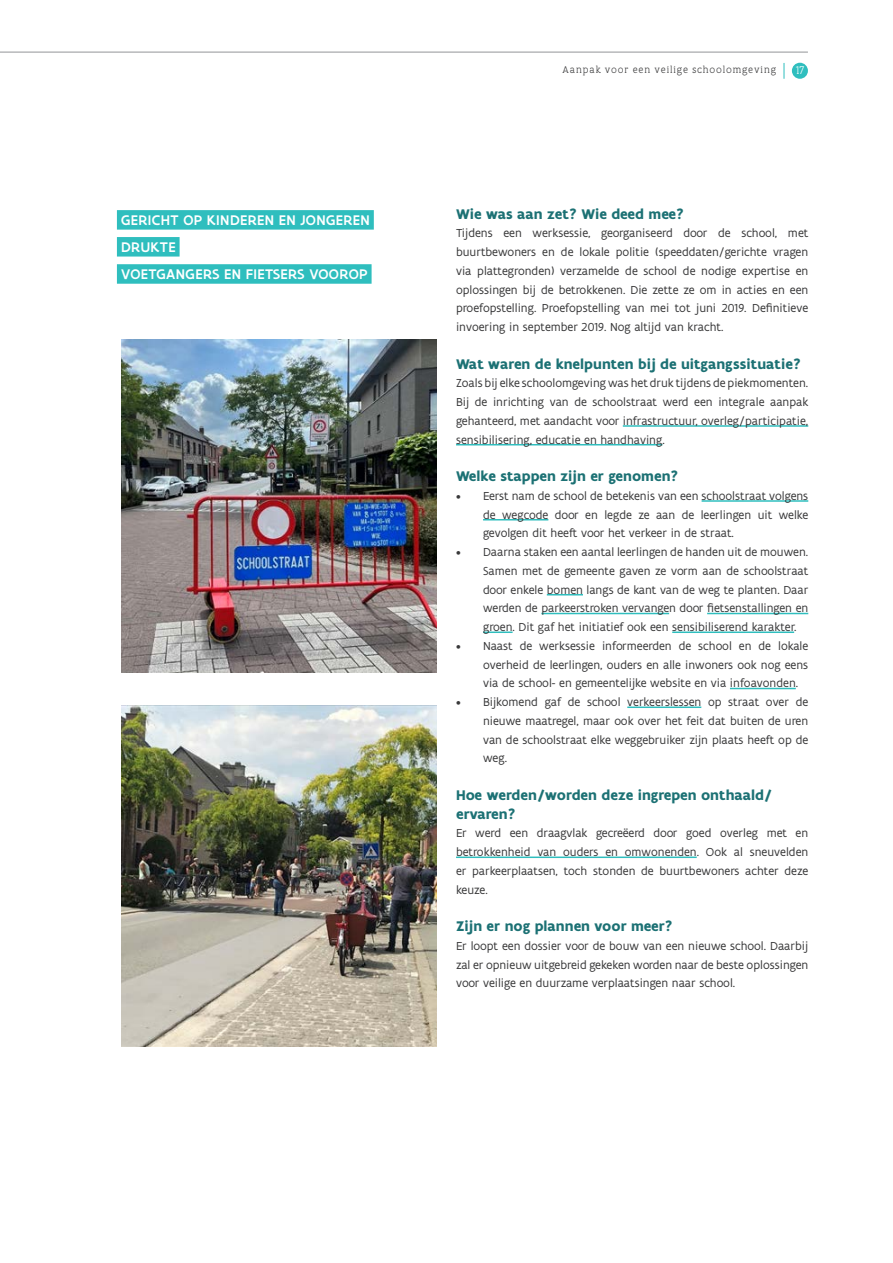
<style>
.page{position:relative;width:893px;height:1263px;background:#fff}
.page>*{position:absolute;margin:0;border:0;box-sizing:border-box;transform-origin:0 0}
.t1{font:700 15px/18.8px "Flanders Art Sans";color:#1c7174}
.t2{font:500 15px "Flanders Art Sans";letter-spacing:.025em;color:#fff}
.t3{font:12.45px/18.8px "Flanders Art Sans";color:#383839;text-align:justify}
.t4{font:300 12px "Flanders Art Serif";color:#fff}
.t5{font:300 10.5px "Flanders Art Serif";letter-spacing:.08em;color:#383839}
</style>
<div class="page">
<img style="left:121px;top:339px;width:315px;height:334px">
<img style="left:121px;top:705px;width:315px;height:341px">
<div style="left:117px;top:210px;width:257px;height:20px;background:#2fbebe"></div>
<div style="left:117px;top:264px;width:255px;height:20px;background:#2fbebe"></div>
<div style="left:117px;top:237px;width:63px;height:20px;background:#2fbebe"></div>
<hr style="left:623px;top:425px;width:185px;height:2px;background:#2fbebe">
<hr style="left:456px;top:444px;width:206px;height:1px;background:#2fbebe">
<hr style="left:702px;top:500px;width:106px;height:2px;background:#2fbebe">
<hr style="left:483px;top:519px;width:65px;height:1px;background:#2fbebe">
<hr style="left:547px;top:594px;width:36px;height:1px;background:#2fbebe">
<hr style="left:541px;top:613px;width:128px;height:1px;background:#2fbebe">
<hr style="left:707px;top:613px;width:101px;height:1px;background:#2fbebe">
<hr style="left:483px;top:631px;width:30px;height:2px;background:#2fbebe">
<hr style="left:672px;top:631px;width:122px;height:2px;background:#2fbebe">
<hr style="left:730px;top:688px;width:66px;height:1px;background:#2fbebe">
<hr style="left:627px;top:706px;width:74px;height:2px;background:#2fbebe">
<hr style="left:456px;top:856px;width:241px;height:2px;background:#2fbebe">
<svg style="left:784px;top:63px;width:1px;height:16px"></svg>
<div style="left:792px;top:63px;width:16px;height:16px;background:#2fbebe;border-radius:50%"></div>
<hr style="left:0;top:52px;width:808px;height:1px;background:#939598">
<p class="t2" style="left:121px;top:211px;width:250px">GERICHT OP KINDEREN EN JONGEREN</p>
<p class="t2" style="left:121px;top:238px;width:56px">DRUKTE</p>
<p class="t2" style="left:121px;top:265px;width:248px">VOETGANGERS EN FIETSERS VOOROP</p>
<p class="t5" style="left:563px;top:64px;width:215px">Aanpak voor een veilige schoolomgeving</p>
<p class="t4" style="left:796px;top:63px;width:10px">17</p>
<p class="t1" style="left:456px;top:204px;width:230px">Wie was aan zet? Wie deed mee?</p>
<p class="t3" style="left:456px;top:224px;width:354px">Tijdens een werksessie, georganiseerd door de school, met buurtbewoners en de lokale politie (speeddaten/gerichte vragen via plattegronden) verzamelde de school de nodige expertise en oplossingen bij de betrokkenen. Die zette ze om in acties en een proefopstelling. Proefopstelling van mei tot juni 2019. Definitieve invoering in september 2019. Nog altijd van kracht.</p>
<p class="t1" style="left:456px;top:354px;width:346px">Wat waren de knelpunten bij de uitgangssituatie?</p>
<p class="t3" style="left:456px;top:374px;width:354px">Zoals bij elke schoolomgeving was het druk tijdens de piekmomenten.<br>Bij de inrichting van de schoolstraat werd een integrale aanpak gehanteerd, met aandacht voor infrastructuur, overleg/participatie, sensibilisering, educatie en handhaving.</p>
<p class="t1" style="left:456px;top:467px;width:224px">Welke stappen zijn er genomen?</p>
<p class="t3" style="left:483px;top:487px;width:327px;text-indent:-27px">• Eerst nam de school de betekenis van een schoolstraat volgens de wegcode door en legde ze aan de leerlingen uit welke gevolgen dit heeft voor het verkeer in de straat.</p>
<p class="t3" style="left:483px;top:543px;width:327px;text-indent:-27px">• Daarna staken een aantal leerlingen de handen uit de mouwen.<br>Samen met de gemeente gaven ze vorm aan de schoolstraat door enkele bomen langs de kant van de weg te planten. Daar werden de parkeerstroken vervangen door fietsenstallingen en groen. Dit gaf het initiatief ook een sensibiliserend karakter.</p>
<p class="t3" style="left:483px;top:637px;width:327px;text-indent:-27px">• Naast de werksessie informeerden de school en de lokale overheid de leerlingen, ouders en alle inwoners ook nog eens via de school- en gemeentelijke website en via infoavonden.</p>
<p class="t3" style="left:483px;top:693px;width:327px;text-indent:-27px">• Bijkomend gaf de school verkeerslessen op straat over de nieuwe maatregel, maar ook over het feit dat buiten de uren van de schoolstraat elke weggebruiker zijn plaats heeft op de weg.</p>
<p class="t1" style="left:456px;top:786px;width:318px">Hoe werden/worden deze ingrepen onthaald/ ervaren?</p>
<p class="t3" style="left:456px;top:824px;width:354px">Er werd een draagvlak gecreëerd door goed overleg met en betrokkenheid van ouders en omwonenden. Ook al sneuvelden er parkeerplaatsen, toch stonden de buurtbewoners achter deze keuze.</p>
<p class="t1" style="left:456px;top:917px;width:218px">Zijn er nog plannen voor meer?</p>
<p class="t3" style="left:456px;top:937px;width:354px">Er loopt een dossier voor de bouw van een nieuwe school. Daarbij zal er opnieuw uitgebreid gekeken worden naar de beste oplossingen voor veilige en duurzame verplaatsingen naar school.</p>
</div>
